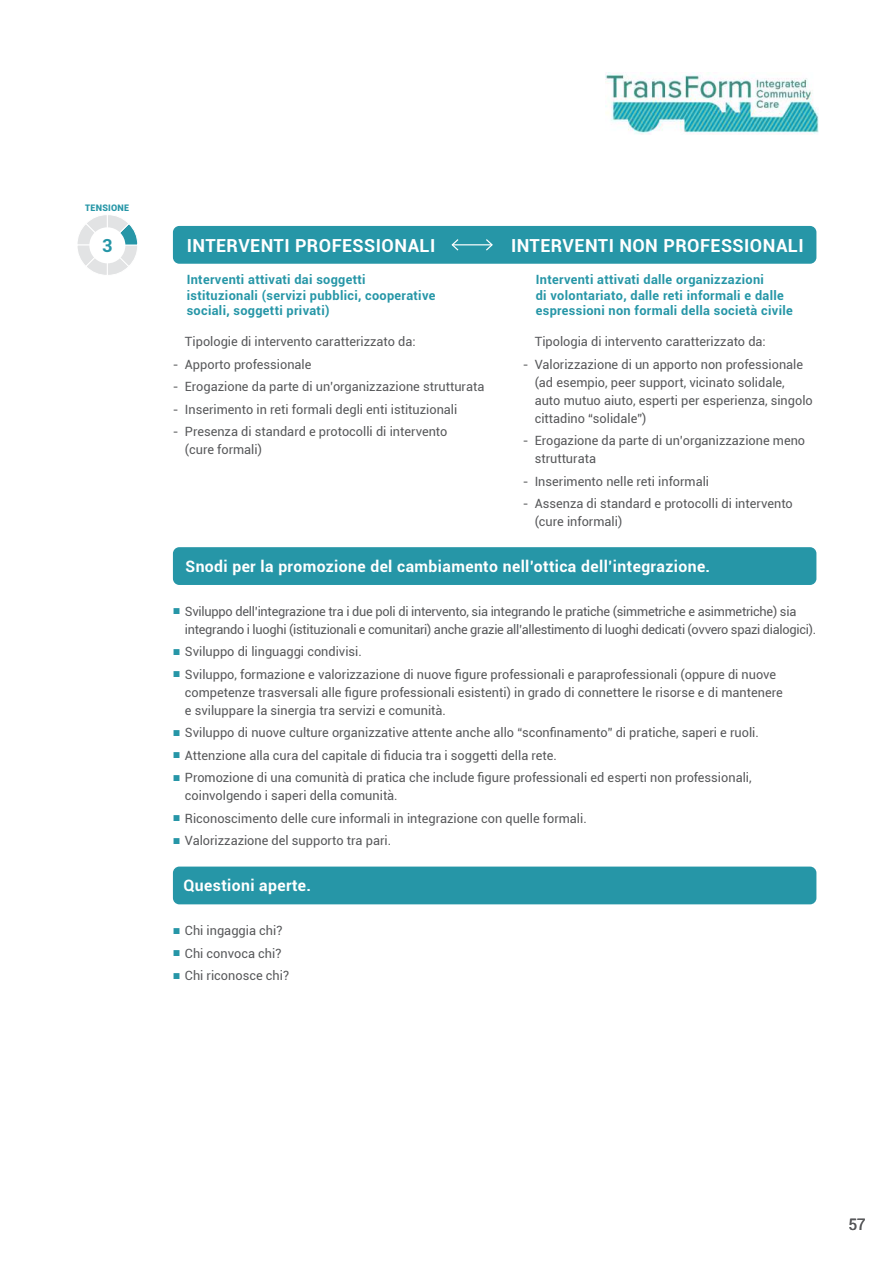
<style>
.page{position:relative;width:893px;height:1263px;background:#fff}
.page>*{position:absolute;margin:0;border:0;box-sizing:border-box;transform-origin:0 0}
.t1{font:700 18px "Roboto";letter-spacing:.025em;color:#fff}
.t2{font:700 18px "Roboto";color:#2696a7}
.t3{font:700 15.75px "Roboto";letter-spacing:.025em;color:#fff}
.t4{font:15.75px "Roboto";color:#57585a}
.t5{font:12.75px/18px "Roboto";color:#57585a}
.t6{font:12.75px/18px "Roboto";letter-spacing:-.02em;color:#57585a}
.t7{font:700 12.75px/15.8px "Roboto";letter-spacing:.025em;color:#2696a7}
.t8{font:900 9px "Roboto";letter-spacing:.025em;color:#2696a7}
.s1{font-family:"Arial";font-weight:700;color:#2696a7}
</style>
<div class="page">
<img style="left:605px;top:72px;width:213px;height:62px">
<div style="left:173px;top:226px;width:643px;height:38px;background:#2696a7;border-radius:6px"></div>
<hr style="left:452px;top:244px;width:40px;height:1px;background:#fff">
<svg style="left:451px;top:239px;width:9px;height:12px"></svg>
<svg style="left:485px;top:239px;width:8px;height:12px"></svg>
<svg style="left:77px;top:215px;width:61px;height:60px"></svg>
<div style="left:89px;top:227px;width:36px;height:36px;background:#fff;border-radius:50%"></div>
<div style="left:173px;top:866px;width:643px;height:38px;background:#2696a7;border-radius:6px"></div>
<div style="left:173px;top:547px;width:643px;height:38px;background:#2696a7;border-radius:6px"></div>
<p class="t8" style="left:85px;top:204px;width:45px">TENSIONE</p>
<h1 class="t2" style="left:102px;top:238px;width:12px">3</h1>
<h1 class="t1" style="left:187px;top:237px;width:250px">INTERVENTI PROFESSIONALI</h1>
<p class="t7" style="left:187px;top:272px;width:250px">Interventi attivati dai soggetti istituzionali (servizi pubblici, cooperative sociali, soggetti privati)</p>
<p class="t7" style="left:536px;top:272px;width:258px">Interventi attivati dalle organizzazioni<br>di volontariato, dalle reti informali e dalle espressioni non formali della società civile</p>
<h1 class="t1" style="left:511px;top:237px;width:294px">INTERVENTI NON PROFESSIONALI</h1>
<p class="t5" style="left:185px;top:334px;width:232px">Tipologie di intervento caratterizzato da:</p>
<p class="t5" style="left:173px;top:356px;width:140px">- Apporto professionale</p>
<p class="t5" style="left:173px;top:379px;width:313px">- Erogazione da parte di un’organizzazione strutturata</p>
<p class="t5" style="left:173px;top:401px;width:286px">- Inserimento in reti formali degli enti istituzionali</p>
<p class="t5" style="left:185px;top:424px;width:264px;text-indent:-12px">- Presenza di standard e protocolli di intervento (cure formali)</p>
<p class="t5" style="left:535px;top:334px;width:233px">Tipologia di intervento caratterizzato da:</p>
<p class="t5" style="left:535px;top:356px;width:280px;text-indent:-12px">- Valorizzazione di un apporto non professionale (ad esempio, peer support, vicinato solidale, auto mutuo aiuto, esperti per esperienza, singolo cittadino “solidale”)</p>
<p class="t5" style="left:535px;top:433px;width:272px;text-indent:-12px">- Erogazione da parte di un’organizzazione meno strutturata</p>
<p class="t5" style="left:523px;top:473px;width:188px">- Inserimento nelle reti informali</p>
<p class="t5" style="left:535px;top:496px;width:260px;text-indent:-12px">- Assenza di standard e protocolli di intervento (cure informali)</p>
<p class="t3" style="left:186px;top:560px;width:526px">Snodi per la promozione del cambiamento nell’ottica dell’integrazione.</p>
<p class="t6" style="left:185px;top:603px;width:633px;text-indent:-12px"><span class="s1">■</span> Sviluppo dell’integrazione tra i due poli di intervento, sia integrando le pratiche (simmetriche e asimmetriche) sia integrando i luoghi (istituzionali e comunitari) anche grazie all’allestimento di luoghi dedicati (ovvero spazi dialogici).</p>
<p class="t5" style="left:173px;top:644px;width:190px"><span class="s1">■</span> Sviluppo di linguaggi condivisi.</p>
<p class="t5" style="left:185px;top:665px;width:599px;text-indent:-12px"><span class="s1">■</span> Sviluppo, formazione e valorizzazione di nuove 昀椀gure professionali e paraprofessionali (oppure di nuove competenze trasversali alle 昀椀gure professionali esistenti) in grado di connettere le risorse e di mantenere e sviluppare la sinergia tra servizi e comunità.</p>
<p class="t5" style="left:173px;top:723px;width:587px"><span class="s1">■</span> Sviluppo di nuove culture organizzative attente anche allo “scon昀椀namento” di pratiche, saperi e ruoli.</p>
<p class="t5" style="left:173px;top:746px;width:385px"><span class="s1">■</span> Attenzione alla cura del capitale di 昀椀ducia tra i soggetti della rete.</p>
<p class="t5" style="left:185px;top:768px;width:568px;text-indent:-12px"><span class="s1">■</span> Promozione di una comunità di pratica che include 昀椀gure professionali ed esperti non professionali, coinvolgendo i saperi della comunità.</p>
<p class="t5" style="left:173px;top:810px;width:415px"><span class="s1">■</span> Riconoscimento delle cure informali in integrazione con quelle formali.</p>
<p class="t5" style="left:173px;top:831px;width:220px"><span class="s1">■</span> Valorizzazione del supporto tra pari.</p>
<p class="t3" style="left:183px;top:879px;width:129px">Questioni aperte.</p>
<p class="t5" style="left:173px;top:922px;width:111px"><span class="s1">■</span> Chi ingaggia chi?</p>
<p class="t5" style="left:173px;top:945px;width:110px"><span class="s1">■</span> Chi convoca chi?</p>
<p class="t5" style="left:173px;top:967px;width:118px"><span class="s1">■</span> Chi riconosce chi?</p>
<p class="t4" style="left:848px;top:1217px;width:19px">57</p>
</div>
